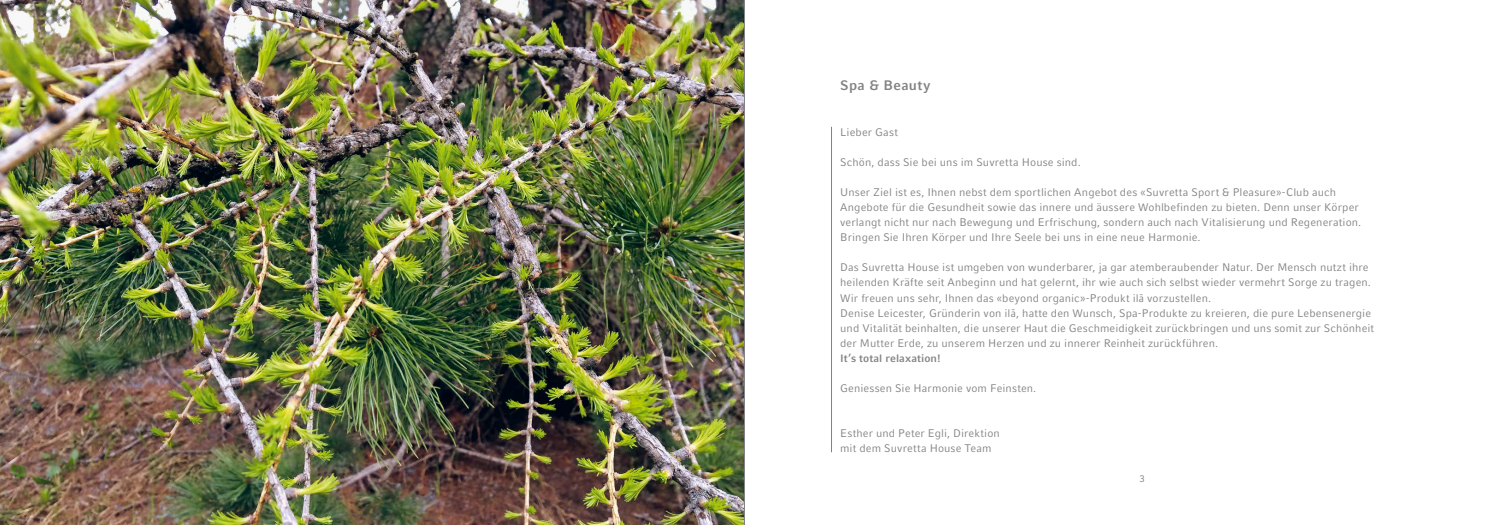
<style>
.page{position:relative;width:1489px;height:525px;background:#fff}
.page>*{position:absolute;margin:0;border:0;box-sizing:border-box;transform-origin:0 0}
.t1{font:700 13.75px "Compatil Fact LT";letter-spacing:.025em;color:#828386}
.t2{font:11px/15px "Compatil Fact LT";letter-spacing:.01em;color:#828386}
.t3{font:700 10.75px "Compatil Fact LT";letter-spacing:.01em;color:#828386}
.t4{font:9.75px "Compatil Fact LT";color:#828386}
.s1{font-family:"Agilita LT Pro";font-weight:300;font-size:11.38px}
</style>
<div class="page">
<hr style="left:831px;top:127px;width:1px;height:325px;background:#828386">
<img style="left:0;top:0;width:744px;height:524px">
<hr style="left:744px;top:0;width:1px;height:524px;background:#828386">
<p class="t1" style="left:840px;top:78px;width:92px">Spa &amp; Beauty</p>
<p class="t2" style="left:840px;top:124px;width:59px">Lieber Gast</p>
<p class="t2" style="left:840px;top:154px;width:242px">Schön, dass Sie bei uns im Suvretta House sind.</p>
<p class="t2" style="left:840px;top:184px;width:522px">Unser Ziel ist es, Ihnen nebst dem sportlichen Angebot des «Suvretta Sport &amp; Pleasure»-Club auch Angebote für die Gesundheit sowie das innere und äussere Wohlbefinden zu bieten. Denn unser Körper verlangt nicht nur nach Bewegung und Erfrischung, sondern auch nach Vitalisierung und Regeneration.<br>Bringen Sie Ihren Körper und Ihre Seele bei uns in eine neue Harmonie.</p>
<p class="t2" style="left:840px;top:260px;width:535px">Das Suvretta House ist umgeben von wunderbarer, ja gar atemberaubender Natur. Der Mensch nutzt ihre heilenden Kräfte seit Anbeginn und hat gelernt, ihr wie auch sich selbst wieder vermehrt Sorge zu tragen.<br>Wir freuen uns sehr, Ihnen das «beyond organic»-Produkt il<span class="s1">ā</span> vorzustellen.<br>Denise Leicester, Gründerin von il<span class="s1">ā</span>, hatte den Wunsch, Spa-Produkte zu kreieren, die pure Lebensenergie und Vitalität -beinhalten, die unserer Haut die Geschmeidigkeit zurückbringen und uns somit zur Schönheit der Mutter Erde, zu unserem Herzen und zu innerer Reinheit zurückführen.</p>
<p class="t3" style="left:840px;top:351px;width:102px">It’s total relaxation!</p>
<p class="t2" style="left:840px;top:380px;width:198px">Geniessen Sie Harmonie vom Feinsten.</p>
<p class="t2" style="left:840px;top:425px;width:161px">Esther und Peter Egli, Direktion mit dem Suvretta House Team</p>
<p class="t4" style="left:1139px;top:473px;width:7px">3</p>
</div>
